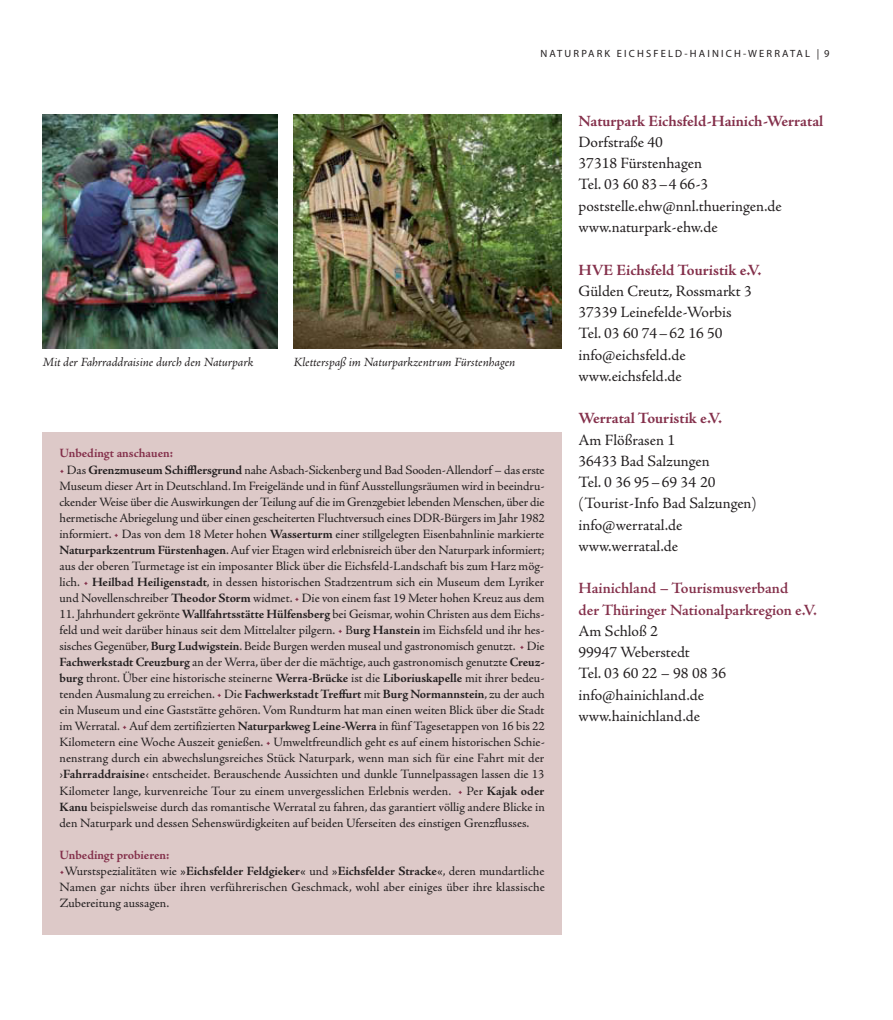
<style>
.page{position:relative;width:893px;height:1020px;background:#fff}
.page>*{position:absolute;margin:0;border:0;box-sizing:border-box;transform-origin:0 0}
.t1{font:15.75px/21.3px "Adobe Jenson Pro";color:#231f20}
.t2{font:700 15.75px "Adobe Jenson Pro";letter-spacing:-.005em;color:#84304b}
.t3{font:600 15.75px/21.3px "Adobe Jenson Pro";letter-spacing:-.005em;color:#84304b}
.t4{font:12.75px/16px "Adobe Jenson Pro";color:#231f20;text-align:justify}
.t5{font:italic 12.75px "Adobe Jenson Pro";letter-spacing:-.005em;color:#231f20}
.t6{font:700 12.75px "Adobe Jenson Pro";letter-spacing:-.005em;color:#84304b}
.t7{font:10.5px "Myriad Pro";letter-spacing:.205em;color:#231f20}
.s1{color:#84304b}
.s2{font-weight:700}
</style>
<div class="page">
<div style="left:43px;top:432px;width:518px;height:503px;background:#ddc9c8"></div>
<img style="left:293px;top:114px;width:268px;height:234px">
<img style="left:43px;top:114px;width:234px;height:234px">
<p class="t7" style="left:540px;top:50px;width:290px">NATURPARK EICHSFELD-HAINICH-WERRATAL | 9</p>
<p class="t5" style="left:43px;top:357px;width:212px">Mit der Fahrraddraisine durch den Naturpark</p>
<p class="t5" style="left:293px;top:357px;width:223px">Kletterspaß im Naturparkzentrum Fürstenhagen</p>
<p class="t6" style="left:60px;top:448px;width:115px">Unbedingt anschauen:</p>
<p class="t4" style="left:60px;top:463px;width:487px"><span class="s1">•</span> Das <span class="s2">Grenzmuseum Schifflersgrund</span> nahe Asbach-Sickenberg und Bad Sooden-Allendorf – das erste Museum dieser Art in Deutschland. Im Freigelände und in fünf Ausstellungsräumen wird in beeindru - ckender Weise über die Auswirkungen der Teilung auf die im Grenzgebiet lebenden Menschen, über die hermetische Abriegelung und über einen gescheiterten Fluchtversuch eines DDR-Bürgers im Jahr 1982 informiert. <span class="s1">•</span> Das von dem 18 Meter hohen <span class="s2">Wasserturm</span> einer stillgelegten Eisenbahn linie markierte <span class="s2">Naturparkzentrum Fürstenhagen</span>. Auf vier Etagen wird erlebnisreich über den Naturpark informiert; aus der oberen Turmetage ist ein imposanter Blick über die Eichsfeld-Landschaft bis zum Harz mög&shy;lich. <span class="s1">•</span> <span class="s2">Heilbad Heiligenstadt</span>, in dessen historischen Stadtzentrum sich ein Museum dem Lyriker und Novellenschreiber <span class="s2">Theodor Storm</span> widmet. <span class="s1">•</span> Die von einem fast 19 Meter hohen Kreuz aus dem</p>
<p class="t4" style="left:60px;top:607px;width:487px">11. Jahrhundert gekrönte <span class="s2">Wallfahrtsstätte Hülfensberg</span> bei Geismar, wohin Chris ten aus dem Eichs&shy;feld und weit darüber hinaus seit dem Mittelalter pilgern. <span class="s1">•</span> B<span class="s2">urg Hanstein</span> im Eichsfeld und ihr hes&shy;sisches Gegenüber, <span class="s2">Burg Ludwigstein</span>. Beide Burgen werden museal und gastronomisch genutzt. <span class="s1">•</span> Die <span class="s2">Fachwerkstadt Creuzburg</span> an der Werra, über der die mächtige, auch gastronomisch genutzte <span class="s2">Creuz&shy;burg</span> thront. Über eine historische steinerne <span class="s2">Werra-Brücke</span> ist die <span class="s2">Liboriuskapelle</span> mit ihrer bedeu&shy;tenden Ausmalung zu erreichen. <span class="s1">•</span> Die <span class="s2">Fachwerkstadt Treffurt</span> mit <span class="s2">Burg Normannstein</span>, zu der auch ein Museum und eine Gaststätte gehören. Vom Rundturm hat man einen weiten Blick über die Stadt im Werratal. <span class="s1">•</span> Auf dem zertifizierten <span class="s2">Naturparkweg Leine-Werra</span> in fünf Tagesetappen von 16 bis 22<br>Kilometern eine Woche Auszeit genießen. <span class="s1">•</span> Umweltfreundlich geht es auf einem historischen Schie&shy;nenstrang durch ein abwechslungsreiches Stück Naturpark, wenn man sich für eine Fahrt mit der <span class="s2">›Fahrraddraisine‹</span> entscheidet. Berauschende Aussichten und dunkle Tunnelpassagen lassen die 13<br>Kilometer lange, kurvenreiche Tour zu einem unvergesslichen Erlebnis werden. <span class="s1">•</span> Per <span class="s2">Kajak oder Kanu</span> beispielsweise durch das romantische Werratal zu fahren, das garantiert völlig andere Blicke in den Naturpark und dessen Sehenswürdigkeiten auf beiden Uferseiten des eins tigen Grenzflusses.</p>
<p class="t6" style="left:60px;top:850px;width:111px">Unbedingt probieren:</p>
<p class="t4" style="left:60px;top:864px;width:486px"><span class="s1">•</span>Wurstspezialitäten wie <span class="s2">»Eichsfelder Feldgieker«</span> und <span class="s2">»Eichsfelder Stracke«</span>, deren mundartliche Namen gar nichts über ihren verführerischen Geschmack, wohl aber einiges über ihre klassische Zubereitung aussagen.</p>
<p class="t2" style="left:578px;top:114px;width:246px">Naturpark Eichsfeld-Hainich-Werratal</p>
<p class="t1" style="left:578px;top:133px;width:204px">Dorfstraße 40<br>37318 Fürstenhagen<br>Tel. 03 60 83–4 66-3 poststelle.ehw@nnl.thueringen.de www.naturpark-ehw.de</p>
<p class="t2" style="left:578px;top:263px;width:184px">HVE Eichsfeld Touristik e.V.</p>
<p class="t1" style="left:578px;top:282px;width:175px">Gülden Creutz, Rossmarkt 3<br>37339 Leinefelde-Worbis<br>Tel. 03 60 74–62 16 50 info@eichsfeld.de www.eichsfeld.de</p>
<p class="t2" style="left:578px;top:412px;width:145px">Werratal Touristik e.V.</p>
<p class="t1" style="left:578px;top:431px;width:180px">Am Flößrasen 1<br>36433 Bad Salzungen<br>Tel. 0 36 95–69 34 20 (Tourist-Info Bad Salzungen) info@werratal.de www.werratal.de</p>
<p class="t3" style="left:578px;top:580px;width:240px">Hainichland – Tourismusverband<br>der Thüringer Nationalparkregion e.V.</p>
<p class="t1" style="left:578px;top:622px;width:149px">Am Schloß 2<br>99947 Weberstedt<br>Tel. 03 60 22 – 98 08 36 info@hainichland.de www.hainichland.de</p>
</div>
